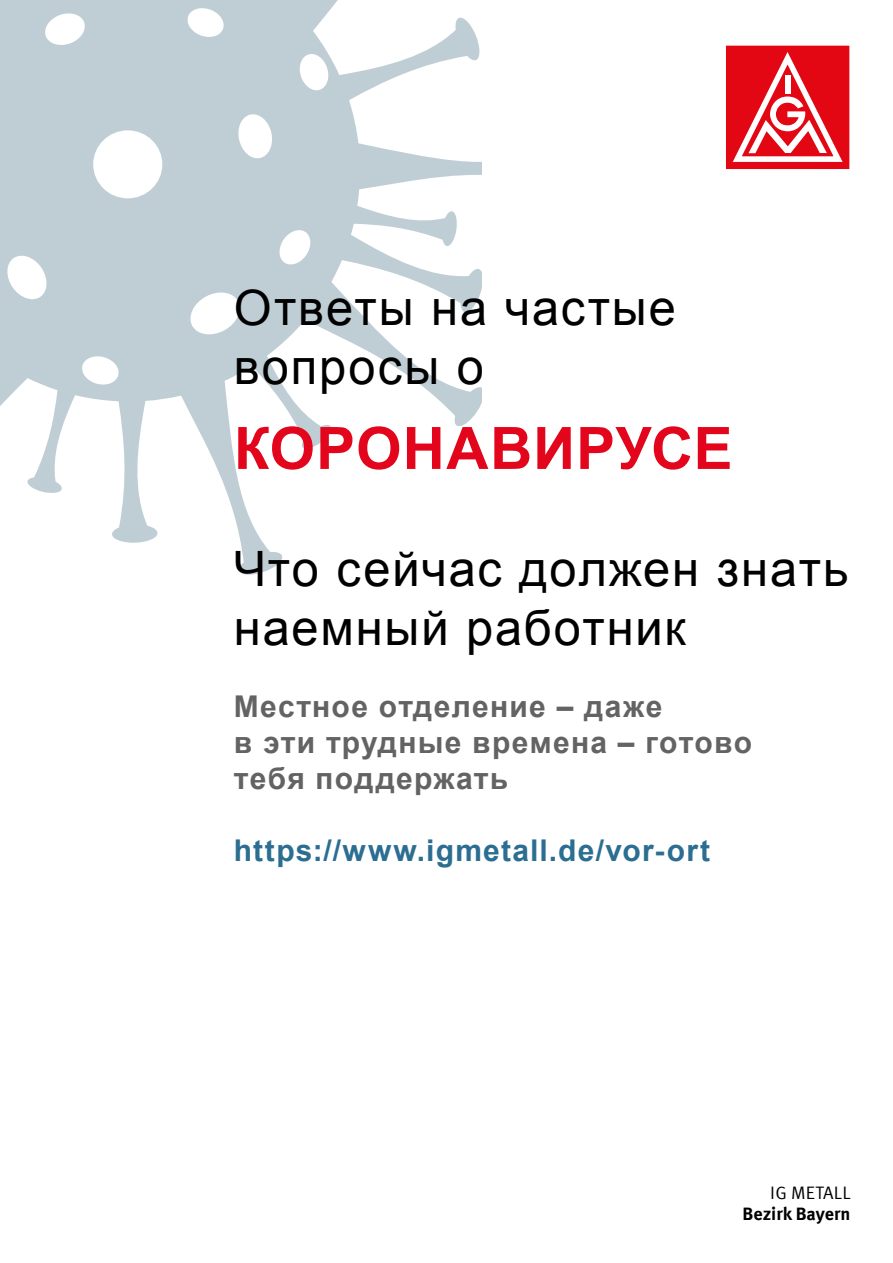
<style>
.page{position:relative;width:893px;height:1263px;background:#fff}
.page>*{position:absolute;margin:0;border:0;box-sizing:border-box;transform-origin:0 0}
.t1{font:700 58.5px "Arial";letter-spacing:.015em;color:#e3051b}
.t2{font:48.75px/58.5px "Arial";letter-spacing:.04em;color:#000}
.t3{font:700 30px/36px "Arial";letter-spacing:.04em;color:#646363}
.t4{font:700 30px "Arial";letter-spacing:.04em;color:#2b6e92}
.t5{font:700 18px "Meta IGM";color:#000}
.t6{font:18px "Meta IGM";letter-spacing:.01em;color:#000}
</style>
<div class="page">
<div style="left:725px;top:45px;width:125px;height:125px;background:#e30613"></div>
<svg style="left:732px;top:52px;width:111px;height:110px"></svg>
<div style="left:725px;top:45px;width:125px;height:125px;border:1px solid #fff"></div>
<svg style="left:0;top:0;width:482px;height:575px;fill:#bfced5"></svg>
<div style="left:93px;top:130px;width:69px;height:68px;background:#fff;border-radius:50%"></div>
<svg style="left:187px;top:290px;width:56px;height:47px"></svg>
<svg style="left:5px;top:253px;width:44px;height:49px"></svg>
<svg style="left:186px;top:6px;width:40px;height:33px"></svg>
<svg style="left:236px;top:113px;width:38px;height:47px"></svg>
<svg style="left:43px;top:11px;width:44px;height:36px"></svg>
<svg style="left:298px;top:52px;width:32px;height:40px"></svg>
<svg style="left:80px;top:355px;width:40px;height:31px"></svg>
<svg style="left:278px;top:228px;width:34px;height:39px"></svg>
<h2 class="t2" style="left:234px;top:279px;width:444px">Ответы на частые вопросы о</h2>
<h1 class="t1" style="left:234px;top:409px;width:500px">КОРОНАВИРУСЕ</h1>
<h2 class="t2" style="left:234px;top:540px;width:616px">Что сейчас должен знать наемный работник</h2>
<p class="t3" style="left:234px;top:689px;width:520px">Местное отделение – даже<br>в эти трудные времена – готово тебя поддержать</p>
<p class="t4" style="left:234px;top:830px;width:478px">https://www.igmetall.de/vor-ort</p>
<p class="t6" style="left:770px;top:1179px;width:82px">IG METALL</p>
<p class="t5" style="left:742px;top:1200px;width:109px">Bezirk Bayern</p>
</div>
